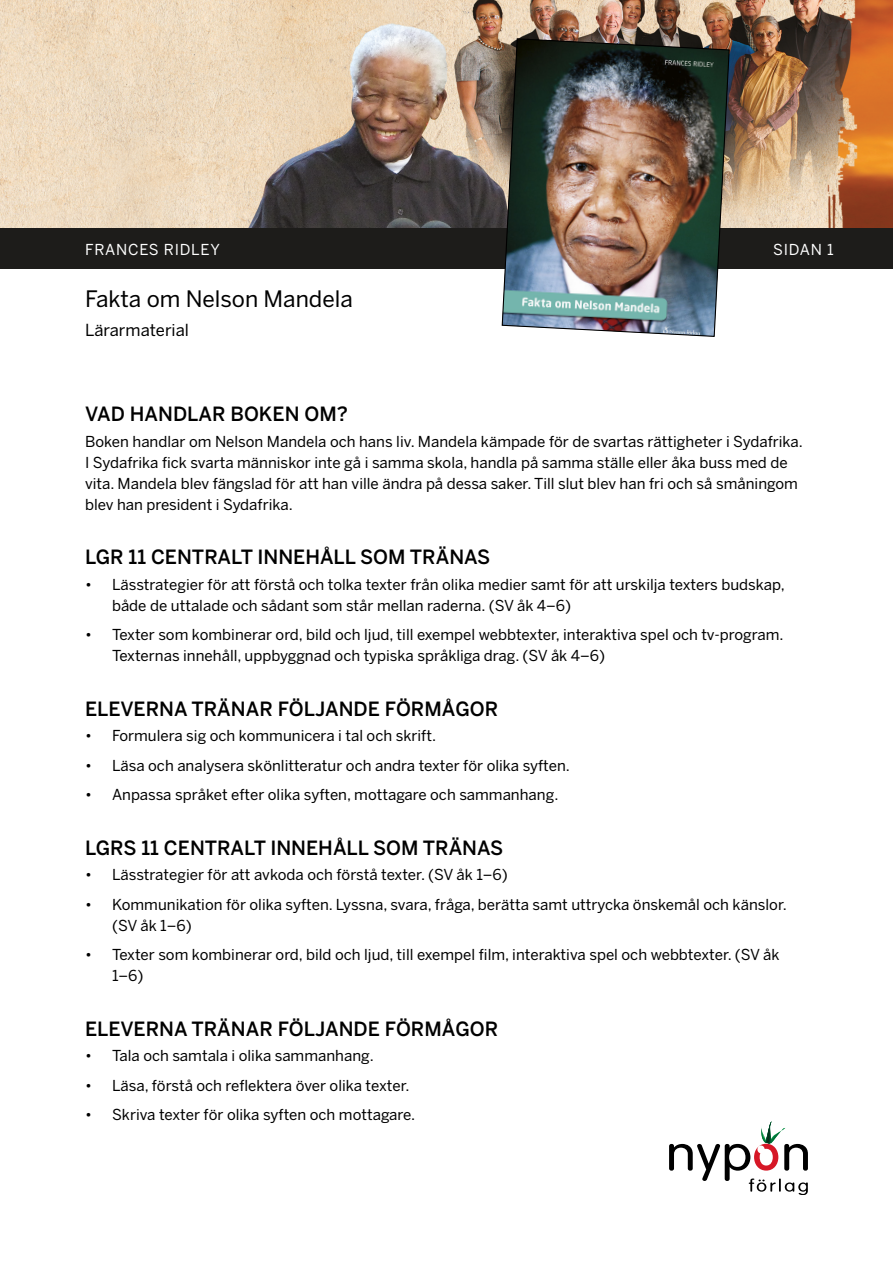
<style>
.page{position:relative;width:893px;height:1263px;background:#fff}
.page>*{position:absolute;margin:0;border:0;box-sizing:border-box;transform-origin:0 0}
.t1{font:22.5px "Benton Sans";color:#000}
.t2{font:500 19.5px "Benton Sans";color:#000}
.t3{font:16.5px "Benton Sans";color:#000}
.t4{font:15px/21px "Benton Sans";color:#000}
.t5{font:15px "Benton Sans";letter-spacing:.05em;color:#fff}
</style>
<div class="page">
<img style="left:0;top:0;width:893px;height:229px">
<div style="left:0;top:229px;width:893px;height:40px;background:#1d1c1a"></div>
<img style="left:501px;top:38px;width:229px;height:299px">
<svg style="left:669px;top:1121px;width:139px;height:74px"></svg>
<p class="t5" style="left:85px;top:241px;width:136px">FRANCES RIDLEY</p>
<p class="t5" style="left:773px;top:241px;width:62px">SIDAN 1</p>
<h1 class="t1" style="left:85px;top:286px;width:269px">Fakta om Nelson Mandela</h1>
<p class="t3" style="left:85px;top:321px;width:105px">Lärarmaterial</p>
<h2 class="t2" style="left:85px;top:403px;width:264px">VAD HANDLAR BOKEN OM?</h2>
<p class="t4" style="left:85px;top:431px;width:719px">Boken handlar om Nelson Mandela och hans liv. Mandela kämpade för de svartas rättigheter i Sydafrika.<br>I Sydafrika fick svarta människor inte gå i samma skola, handla på samma ställe eller åka buss med de vita. Mandela blev fängslad för att han ville ändra på dessa saker. Till slut blev han fri och så småningom blev han president i Sydafrika.</p>
<h2 class="t2" style="left:85px;top:546px;width:407px">LGR 11 CENTRALT INNEHÅLL SOM TRÄNAS</h2>
<p class="t4" style="left:112px;top:574px;width:674px;text-indent:-27px">• Lässtrategier för att förstå och tolka texter från olika medier samt för att urskilja texters budskap, både de uttalade och sådant som står mellan raderna. (SV åk 4–6)</p>
<p class="t4" style="left:112px;top:625px;width:673px;text-indent:-27px">• Texter som kombinerar ord, bild och ljud, till exempel webbtexter, interaktiva spel och tv-program.<br>Texternas innehåll, uppbyggnad och typiska språkliga drag. (SV åk 4–6)</p>
<h2 class="t2" style="left:85px;top:698px;width:415px">ELEVERNA TRÄNAR FÖLJANDE FÖRMÅGOR</h2>
<p class="t4" style="left:85px;top:726px;width:353px">• Formulera sig och kommunicera i tal och skrift.</p>
<p class="t4" style="left:85px;top:755px;width:486px">• Läsa och analysera skönlitteratur och andra texter för olika syften.</p>
<p class="t4" style="left:85px;top:785px;width:475px">• Anpassa språket efter olika syften, mottagare och sammanhang.</p>
<h2 class="t2" style="left:85px;top:837px;width:420px">LGRS 11 CENTRALT INNEHÅLL SOM TRÄNAS</h2>
<p class="t4" style="left:85px;top:865px;width:424px">• Lässtrategier för att avkoda och förstå texter. (SV åk 1–6)</p>
<p class="t4" style="left:112px;top:894px;width:676px;text-indent:-27px">• Kommunikation för olika syften. Lyssna, svara, fråga, berätta samt uttrycka önskemål och känslor. (SV åk 1–6)</p>
<p class="t4" style="left:112px;top:945px;width:669px;text-indent:-27px">• Texter som kombinerar ord, bild och ljud, till exempel film, interaktiva spel och webbtexter. (SV åk<br>1–6)</p>
<h2 class="t2" style="left:85px;top:1018px;width:415px">ELEVERNA TRÄNAR FÖLJANDE FÖRMÅGOR</h2>
<p class="t4" style="left:85px;top:1046px;width:290px">• Tala och samtala i olika sammanhang.</p>
<p class="t4" style="left:85px;top:1075px;width:326px">• Läsa, förstå och reflektera över olika texter.</p>
<p class="t4" style="left:85px;top:1105px;width:332px">• Skriva texter för olika syften och mottagare.</p>
</div>
